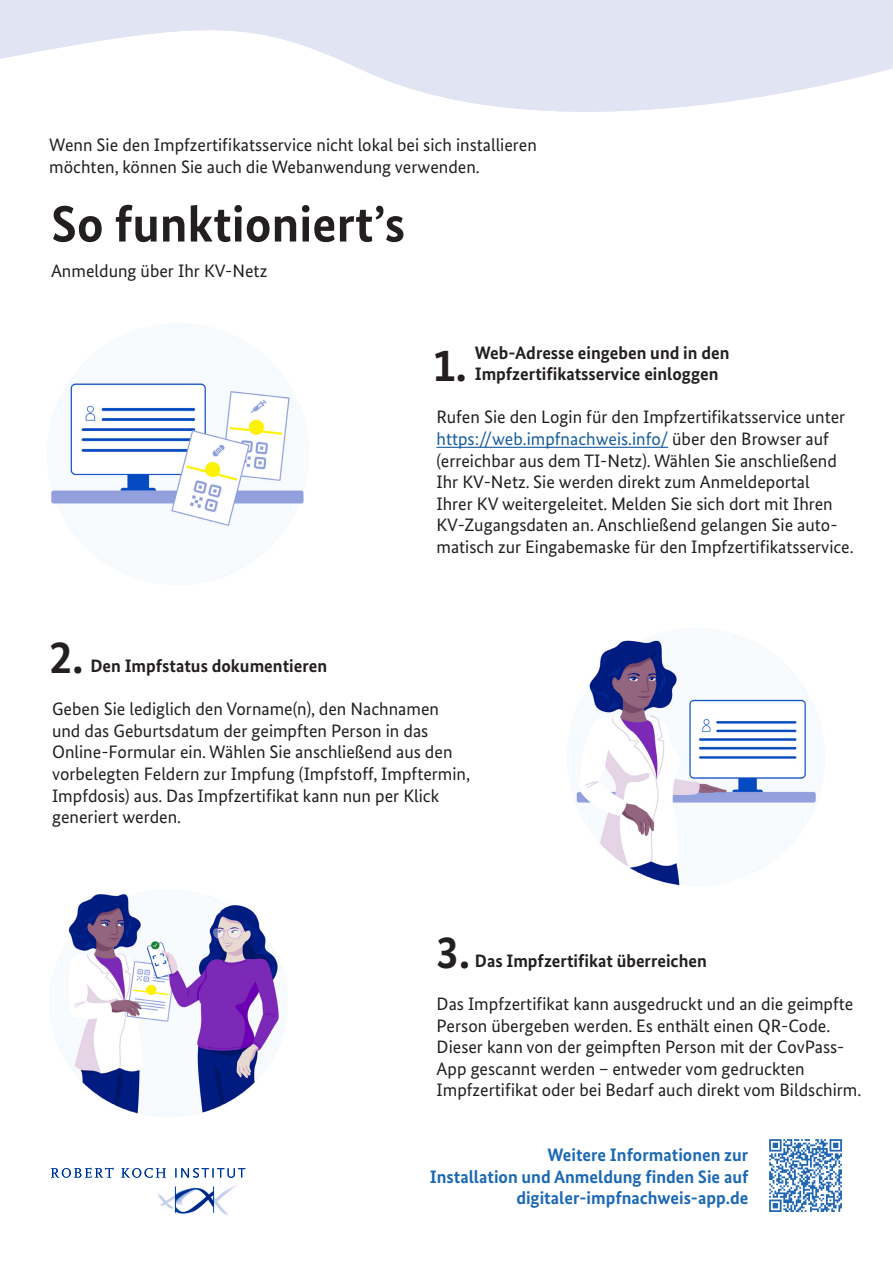
<style>
.page{position:relative;width:893px;height:1263px;background:#fff}
.page>*{position:absolute;margin:0;border:0;box-sizing:border-box;transform-origin:0 0}
.t1{font:700 51px "Bundes Sans";color:#231f20}
.t2{font:700 46.35px "Bundes Sans";color:#231f20}
.t3{font:18px/21.6px "Bundes Sans";color:#231f20}
.t4{font:700 18px/21.6px "Bundes Sans";color:#231f20}
.t5{font:700 18px/21.6px "Bundes Sans";color:#1b68b4;text-align:right}
.s1{color:#175d9e}
</style>
<div class="page">
<hr style="left:436px;top:447px;width:232px;height:1px;background:#175d9e">
<img style="left:157px;top:1185px;width:79px;height:30px">
<svg style="left:0;top:0;width:893px;height:112px;fill:#e1e4f3"></svg>
<svg style="left:51px;top:1168px;width:194px;height:10px"></svg>
<svg style="left:769px;top:1139px;width:73px;height:73px"></svg>
<img style="left:51px;top:381px;width:253px;height:145px">
<img style="left:576px;top:640px;width:240px;height:245px">
<img style="left:68px;top:894px;width:212px;height:220px">
<p class="t3" style="left:49px;top:134px;width:489px">Wenn Sie den Impfzertifikatsservice nicht lokal bei sich installieren möchten, können Sie auch die Webanwendung verwenden.</p>
<p class="t1" style="left:51px;top:193px;width:356px">So funktioniert’s</p>
<p class="t3" style="left:51px;top:259px;width:218px">Anmeldung über Ihr KV-Netz</p>
<p class="t2" style="left:433px;top:337px;width:36px">1.</p>
<p class="t4" style="left:475px;top:341px;width:256px">Web-Adresse eingeben und in den<br>Impfzertifikatsservice einloggen</p>
<p class="t3" style="left:436px;top:406px;width:419px">Rufen Sie den Login für den Impfzertifikatsservice unter <span class="s1">https://web.impfnachweis.info/</span> über den Browser auf (erreichbar aus dem TI-Netz). Wählen Sie anschließend Ihr KV-Netz. Sie werden direkt zum Anmeldeportal<br>Ihrer KV weitergeleitet. Melden Sie sich dort mit Ihren KV-Zugangsdaten an. Anschließend gelangen Sie auto&shy;matisch zur Eingabemaske für den Impfzertifikatsservice.</p>
<p class="t2" style="left:49px;top:629px;width:36px">2.</p>
<p class="t4" style="left:90px;top:655px;width:238px">Den Impfstatus dokumentieren</p>
<p class="t3" style="left:52px;top:698px;width:420px">Geben Sie lediglich den Vorname(n), den Nachnamen und das Geburtsdatum der geimpften Person in das Online-Formular ein. Wählen Sie anschließend aus den vorbelegten Feldern zur Impfung (Impfstoff, Impftermin, Impfdosis) aus. Das Impfzertifikat kann nun per Klick generiert werden.</p>
<p class="t2" style="left:436px;top:923px;width:36px">3.</p>
<p class="t4" style="left:475px;top:950px;width:234px">Das Impfzertifikat überreichen</p>
<p class="t3" style="left:437px;top:993px;width:418px">Das Impfzertifikat kann ausgedruckt und an die geimpfte</p>
<p class="t3" style="left:437px;top:1014px;width:395px">Person übergeben werden. Es enthält einen QR-Code.</p>
<p class="t3" style="left:437px;top:1036px;width:409px">Dieser kann von der geimpften Person mit der CovPass-<br>App gescannt werden – entweder vom gedruckten</p>
<p class="t3" style="left:437px;top:1079px;width:426px">Impfzertifikat oder bei Bedarf auch direkt vom Bildschirm.</p>
<p class="t5" style="left:430px;top:1144px;width:320px">Weitere Informationen zur<br>Installation und Anmeldung finden Sie auf digitaler-impfnachweis-app.de</p>
</div>
